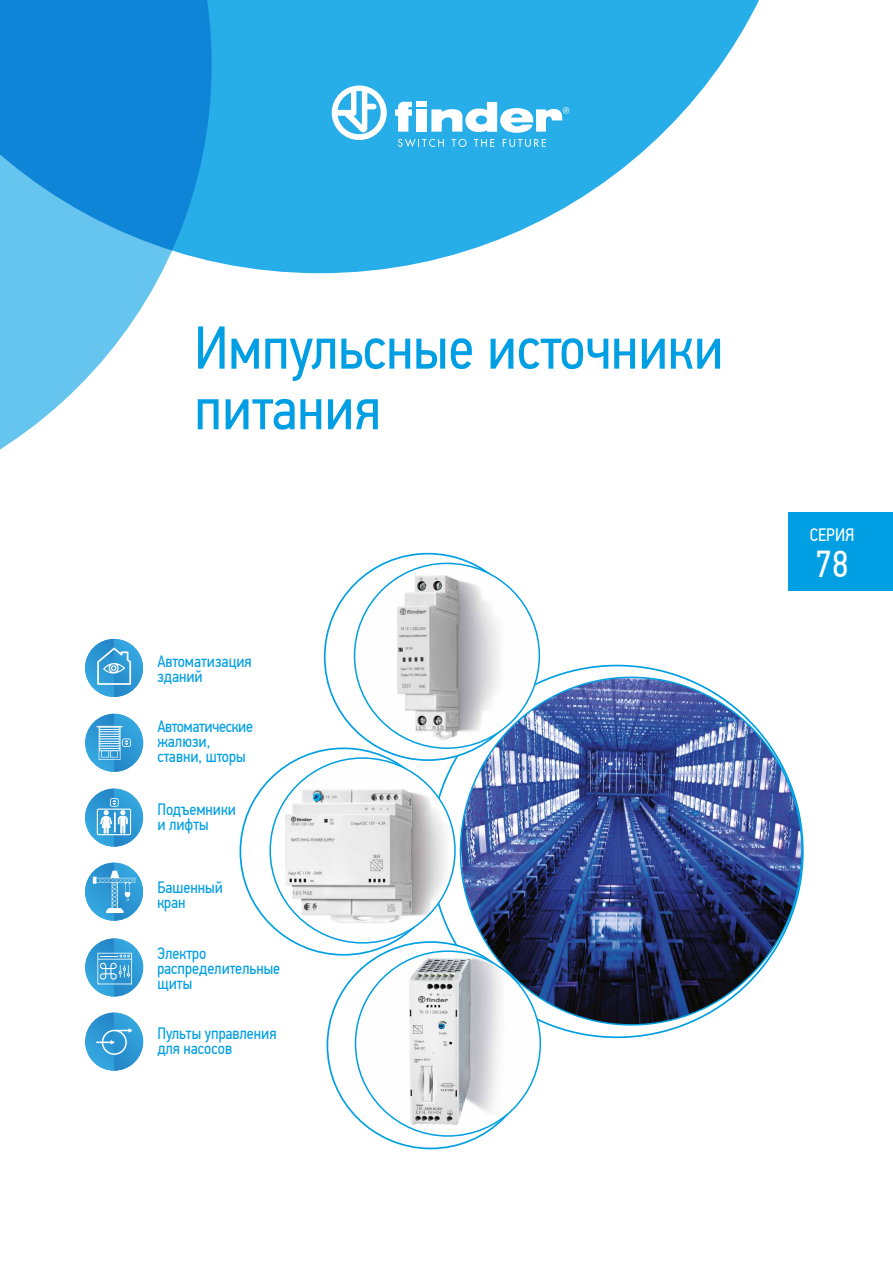
<style>
.page{position:relative;width:893px;height:1263px;background:#fff}
.page>*{position:absolute;margin:0;border:0;box-sizing:border-box;transform-origin:0 0}
.t1{font:60.6px/60.6px "PF Din Text Cond Pro";color:#009fe3}
.t2{font:37.5px "PF Din Text Cond Pro";color:#fff}
.t3{font:18px "PF Din Text Cond Pro";color:#fff}
.t4{font:16.5px/15px "PF Din Text Cond Pro";color:#009fe3}
.t5{font:16.5px/15px "PF Din Text Cond Pro";letter-spacing:-.02em;color:#009fe3}
</style>
<div class="page">
<div style="left:788px;top:512px;width:105px;height:79px;background:#009fe3"></div>
<img style="left:85px;top:789px;width:58px;height:58px">
<svg style="left:97px;top:798px;width:34px;height:37px"></svg>
<hr style="left:114px;top:812px;width:2px;height:21px;background:#fff">
<img style="left:85px;top:863px;width:58px;height:58px">
<svg style="left:93px;top:871px;width:42px;height:42px;background:#52aadc"></svg>
<img style="left:85px;top:714px;width:58px;height:58px">
<svg style="left:97px;top:726px;width:34px;height:34px"></svg>
<img style="left:85px;top:938px;width:58px;height:58px">
<svg style="left:97px;top:953px;width:35px;height:31px"></svg>
<img style="left:85px;top:1013px;width:58px;height:58px">
<svg style="left:96px;top:1028px;width:36px;height:27px"></svg>
<img style="left:85px;top:639px;width:58px;height:58px">
<svg style="left:97px;top:648px;width:34px;height:37px"></svg>
<svg style="left:212px;top:0;width:547px;height:273px;fill:#27ade7"></svg>
<svg style="left:0;top:0;width:212px;height:450px"></svg>
<svg style="left:332px;top:85px;width:55px;height:55px"></svg>
<svg style="left:431px;top:102px;width:138px;height:31px"></svg>
<svg style="left:395px;top:102px;width:17px;height:30px"></svg>
<div style="left:416px;top:109px;width:10px;height:23px;background:#fff"></div>
<div style="left:416px;top:102px;width:10px;height:5px;background:#fff"></div>
<svg style="left:398px;top:139px;width:46px;height:8px"></svg>
<svg style="left:452px;top:139px;width:15px;height:8px"></svg>
<svg style="left:474px;top:139px;width:20px;height:8px"></svg>
<svg style="left:503px;top:139px;width:43px;height:8px"></svg>
<img style="left:355px;top:563px;width:184px;height:185px;border-radius:92px">
<img style="left:277px;top:758px;width:178px;height:185px">
<img style="left:361px;top:951px;width:176px;height:185px">
<img style="left:460px;top:677px;width:342px;height:348px">
<h1 class="t1" style="left:194px;top:318px;width:531px">Импульсные источники питания</h1>
<p class="t4" style="left:157px;top:654px;width:96px">Автоматизация зданий</p>
<p class="t5" style="left:157px;top:719px;width:97px">Автоматические жалюзи, ставни, шторы</p>
<p class="t4" style="left:157px;top:802px;width:80px">Подъемники и лифты</p>
<p class="t4" style="left:157px;top:879px;width:67px">Башенный кран</p>
<p class="t4" style="left:157px;top:945px;width:124px">Электро распределительные щиты</p>
<p class="t4" style="left:157px;top:1026px;width:121px">Пульты управления для насосов</p>
<p class="t3" style="left:810px;top:524px;width:46px">CЕPИЯ</p>
<h2 class="t2" style="left:815px;top:541px;width:34px">78</h2>
</div>
